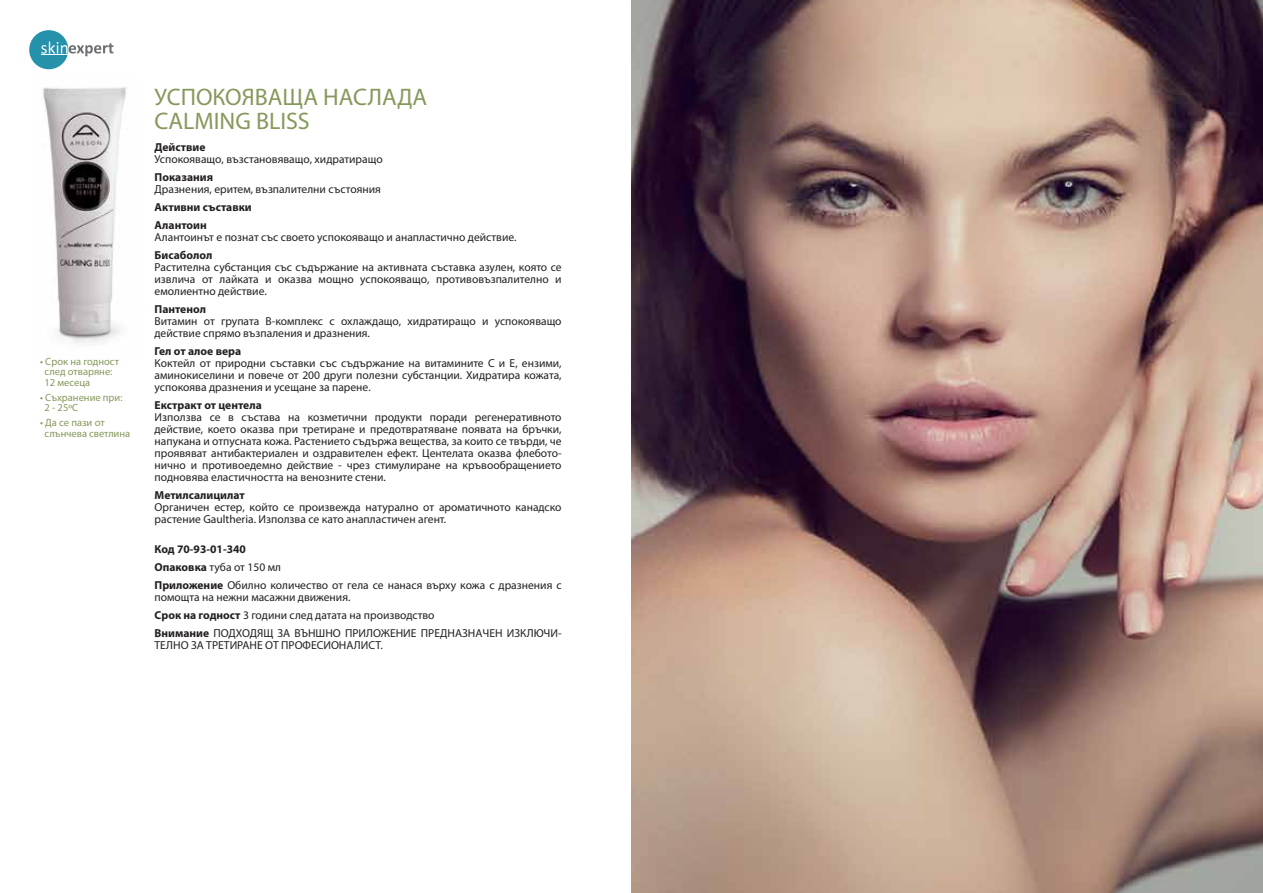
<style>
.page{position:relative;width:1263px;height:893px;background:#fff}
.page>*{position:absolute;margin:0;border:0;box-sizing:border-box;transform-origin:0 0}
.t1{font:24px/24px "Myriad Pro";color:#85995c}
.t2{font:11.55px/12px "Myriad Pro";color:#231f20}
.t3{font:700 11.55px/18px "Myriad Pro";color:#231f20}
.t4{font:10.5px/10.5px "Myriad Pro";color:#85995c}
.s1{font-weight:700}
</style>
<div class="page">
<img style="left:631px;top:0;width:632px;height:893px">
<div style="left:29px;top:30px;width:39px;height:39px;background:#2591aa;border-radius:50%"></div>
<svg style="left:41px;top:41px;width:72px;height:15px"></svg>
<img style="left:42px;top:87px;width:86px;height:257px">
<p class="t4" style="left:45px;top:356px;width:76px;text-indent:-4px">• Срок на годност след отваряне:<br>12 месеца</p>
<p class="t4" style="left:45px;top:392px;width:80px;text-indent:-4px">• Съхранение при:<br>2 - 25ºС</p>
<p class="t4" style="left:45px;top:417px;width:87px;text-indent:-4px">• Да се пази от слънчева светлина</p>
<h1 class="t1" style="left:155px;top:85px;width:274px">УСПОКОЯВАЩА НАСЛАДА<br>CALMING BLISS</h1>
<p class="t3" style="left:155px;top:137px;width:52px">Действие</p>
<p class="t2" style="left:155px;top:153px;width:230px">Успокояващо, възстановяващо, хидратиращо</p>
<p class="t3" style="left:155px;top:167px;width:60px">Показания</p>
<p class="t2" style="left:155px;top:183px;width:228px">Дразнения, еритем, възпалителни състояния</p>
<p class="t3" style="left:155px;top:197px;width:99px">Активни съставки<br>Алантоин</p>
<p class="t2" style="left:155px;top:231px;width:363px">Алантоинът е познат със своето успокояващо и анапластично действие.</p>
<p class="t3" style="left:155px;top:245px;width:59px">Бисаболол</p>
<p class="t2" style="left:155px;top:261px;width:409px;text-align:justify">Растителна субстанция със съдържание на активната съставка азулен, която се извлича от лайката и оказва мощно успокояващо, противовъзпалително и емолиентно действие.</p>
<p class="t3" style="left:155px;top:299px;width:53px">Пантенол</p>
<p class="t2" style="left:155px;top:315px;width:409px">Витамин от групата В-комплекс с охлаждащо, хидратиращо и успокояващо действие спрямо възпаления и дразнения.</p>
<p class="t3" style="left:155px;top:341px;width:88px">Гел от алое вера</p>
<p class="t2" style="left:155px;top:357px;width:409px;text-align:justify">Коктейл от природни съставки със съдържание на витамините С и Е, ензими, аминокиселини и повече от 200 други полезни субстанции. Хидратира кожата, успокоява дразнения и усещане за парене.</p>
<p class="t3" style="left:155px;top:395px;width:109px">Екстракт от центела</p>
<p class="t2" style="left:155px;top:411px;width:409px;text-align:justify">Използва се в състава на козметични продукти поради регенеративното действие, което оказва при третиране и предотвратяване появата на бръчки, напукана и отпусната кожа. Растението съдържа вещества, за които се твърди, че проявяват антибактериален и оздравителен ефект. Центелата оказва флебото&shy;нично и противоедемно действие - чрез стимулиране на кръвообращението подновява еластичността на венозните стени.</p>
<p class="t3" style="left:155px;top:485px;width:92px">Метилсалицилат</p>
<p class="t2" style="left:155px;top:501px;width:408px">Органичен естер, който се произвежда натурално от ароматичното канадско растение Gaultheria. Използва се като анапластичен агент.</p>
<p class="t2" style="left:155px;top:540px;width:408px;line-height:18px"><span class="s1">Код 70-93-01-340<br>Опаковка</span> туба от 150 мл<br><span class="s1">Приложение</span> Обилно количество от гела се нанася върху кожа с дразнения с</p>
<p class="t2" style="left:155px;top:587px;width:409px;line-height:18px">помощта на нежни масажни движения.<br><span class="s1">Срок на годност</span> 3 години след датата на производство<br><span class="s1">Внимание</span> ПОДХОДЯЩ ЗА ВЪНШНО ПРИЛОЖЕНИЕ ПРЕДНАЗНАЧЕН ИЗКЛЮЧИ-</p>
<p class="t2" style="left:155px;top:638px;width:230px">ТЕЛНО ЗА ТРЕТИРАНЕ ОТ ПРОФЕСИОНАЛИСТ.</p>
</div>
